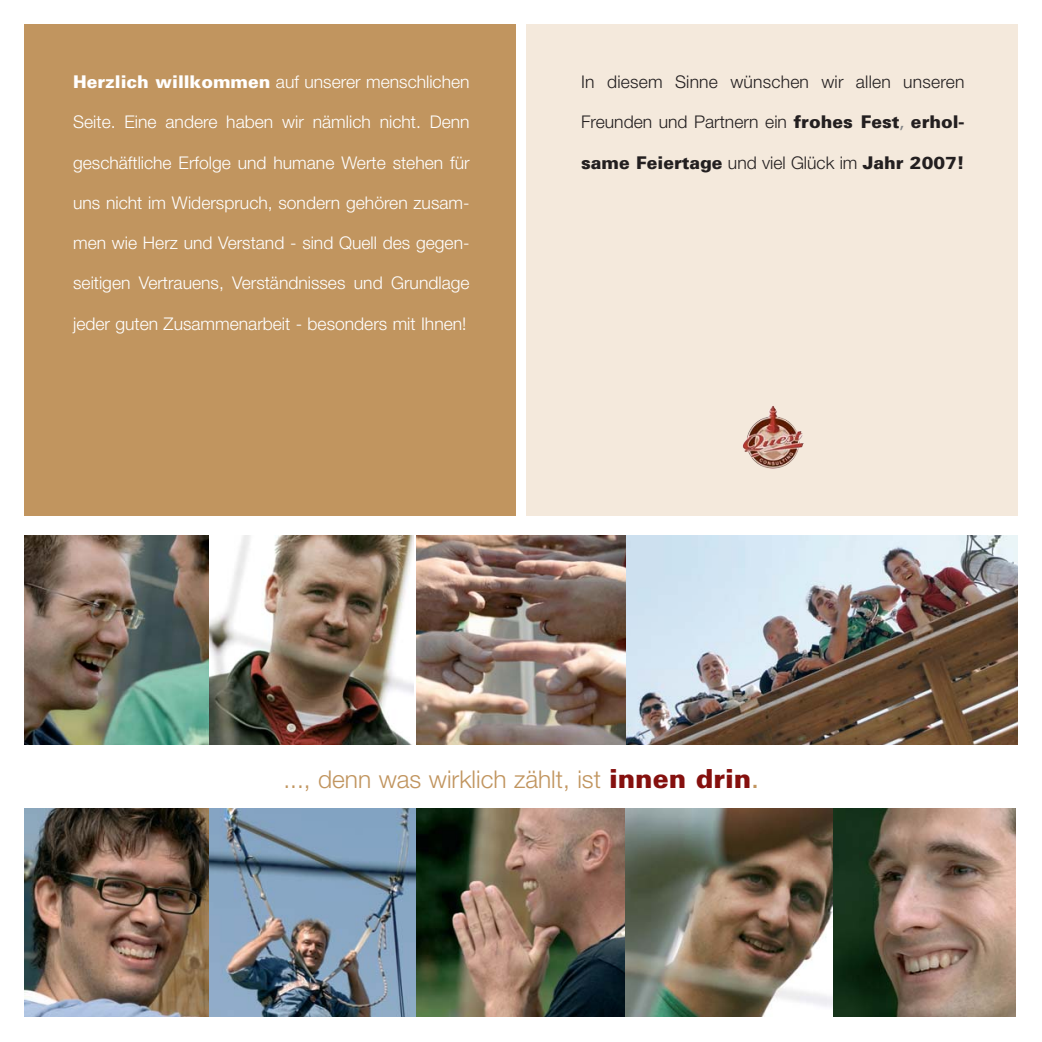
<style>
.page{position:relative;width:1042px;height:1042px;background:#fff}
.page>*{position:absolute;margin:0;border:0;box-sizing:border-box;transform-origin:0 0}
.t1{font:300 24.5px "Helvetica Neue";color:#c1955f}
.t2{font:300 17.5px "Helvetica Neue";color:#fff}
.t3{font:300 17.5px "Helvetica Neue";letter-spacing:.01em;color:#231f20}
.t4{font:900 17.5px "Univers";color:#231f20}
.s1{font-family:"Univers";font-weight:900}
.s2{font-family:"Univers";font-weight:400;color:#808284}
.s3{font-family:"Helvetica Neue";font-weight:300}
.s4{font-family:"Univers";font-weight:900;font-size:26.25px;color:#85100e}
.s5{font-family:"Univers";font-weight:400;font-size:26.25px}
</style>
<div class="page">
<div style="left:25px;top:25px;width:491px;height:491px;background:#c1955f"></div>
<div style="left:526px;top:25px;width:491px;height:491px;background:#f4e9dc"></div>
<svg style="left:797px;top:444px;width:6px;height:8px"></svg>
<img style="left:208px;top:536px;width:206px;height:208px">
<img style="left:208px;top:808px;width:209px;height:208px">
<img style="left:625px;top:536px;width:392px;height:208px">
<img style="left:417px;top:808px;width:208px;height:208px">
<img style="left:625px;top:808px;width:208px;height:208px">
<svg style="left:833px;top:808px;width:182px;height:208px;background:#7d6f5e"></svg>
<img style="left:25px;top:808px;width:183px;height:208px">
<img style="left:417px;top:536px;width:208px;height:208px">
<img style="left:25px;top:536px;width:183px;height:208px">
<p class="t2" style="left:73px;top:76px;width:398px"><span class="s1">Herzlich willkommen</span> auf unserer menschlichen</p>
<p class="t2" style="left:73px;top:116px;width:398px">Seite. Eine andere haben wir nämlich nicht. Denn</p>
<p class="t2" style="left:73px;top:156px;width:398px">geschäftliche Erfolge und humane Werte stehen für</p>
<p class="t2" style="left:73px;top:196px;width:398px">uns nicht im Widerspruch, sondern gehören zusam-</p>
<p class="t2" style="left:73px;top:237px;width:398px">men wie Herz und Verstand - sind Quell des gegen-</p>
<p class="t2" style="left:73px;top:277px;width:398px">seitigen Vertrauens, Verständnisses und Grundlage</p>
<p class="t2" style="left:73px;top:317px;width:395px">jeder guten Zusammenarbeit - besonders mit Ihnen!</p>
<p class="t3" style="left:581px;top:76px;width:385px">In diesem Sinne wünschen wir allen unseren</p>
<p class="t3" style="left:581px;top:116px;width:385px">Freunden und Partnern ein <span class="s1">frohes Fest</span><span class="s2">,</span> <span class="s1">erhol-</span></p>
<p class="t4" style="left:581px;top:156px;width:385px">same Feiertage <span class="s3">und viel Glück im</span> Jahr 2007!</p>
<h1 class="t1" style="left:283px;top:771px;width:477px">..., denn was wirklich zählt, ist <span class="s4">innen drin</span><span class="s5">.</span></h1>
</div>
